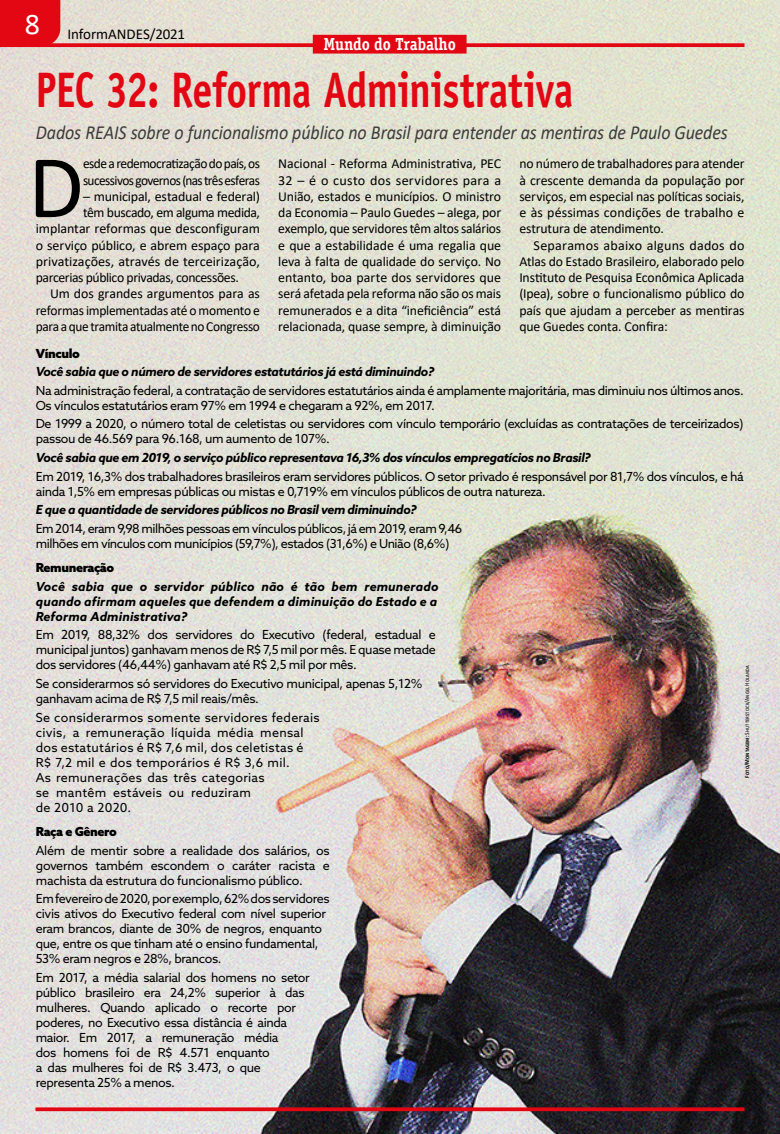
<style>
.page{position:relative;width:780px;height:1134px;background:#fff}
.page>*{position:absolute;margin:0;border:0;box-sizing:border-box;transform-origin:0 0}
.t1{font:90.5px "Calibri";color:#000}
.t2{font:700 50px "Officina Sans Std";letter-spacing:-.01em;color:#e30613;scale:.8 1}
.t3{font:italic 20px "Calibri";letter-spacing:-.01em;color:#3c3c3b;scale:.9 1}
.t4{font:700 17.5px "Officina Serif Std";letter-spacing:-.01em;color:#fff;scale:.9 1}
.t5{font:15px "Calibri";letter-spacing:-.01em;color:#000}
.t6{font:13.75px/16.2px "Calibri";letter-spacing:-.01em;color:#000;text-align:justify}
.t7{font:13.75px/16.2px "Calibri";letter-spacing:-.04em;color:#000}
.t8{font:13.75px "Calibri";letter-spacing:-.03em;color:#000}
.t9{font:12.5px/15px "Azo Sans";letter-spacing:-.03em;color:#000}
.t10{font:italic 700 12.5px/15px "Azo Sans";letter-spacing:-.03em;color:#000;text-align:justify}
.t11{font:12.5px/15px "Azo Sans";letter-spacing:.02em;color:#000}
.t12{font:900 12.5px "Azo Sans";letter-spacing:-.03em;color:#000}
.t13{font:6.25px "Calibri";letter-spacing:.025em;color:#000;scale:.85 1}
.s1{font-weight:700}
</style>
<div class="page">
<img style="left:0;top:0;width:780px;height:1134px">
<svg style="left:35px;top:1107px;width:709px;height:4px;background:#d7111e"></svg>
<div style="left:0;top:0;width:60px;height:43px;background:#e30613"></div>
<svg style="left:0;top:43px;width:744px;height:4px;background:#e2141f"></svg>
<div style="left:313px;top:35px;width:153px;height:19px;background:#e30613"></div>
<p class="t5" style="left:25px;top:24px;width:162px"><sup>8</sup> InformANDES/2021</p>
<h3 class="t4" style="left:323px;top:33px;width:148px">Mundo do Trabalho</h3>
<h2 class="t2" style="left:36px;top:59px;width:673px">PEC 32: Reforma Administrativa</h2>
<h3 class="t3" style="left:36px;top:119px;width:770px">Dados REAIS sobre o funcionalismo público no Brasil para entender as mentiras de Paulo Guedes</h3>
<h1 class="t1" style="left:28px;top:124px;width:57px">D</h1>
<p class="t7" style="left:83px;top:155px;width:178px">esde a redemocratização do país, os sucessivos governos (nas três esferas</p>
<p class="t6" style="left:83px;top:188px;width:178px">– municipal, estadual e federal)</p>
<p class="t6" style="left:83px;top:204px;width:178px">têm buscado, em alguma medida,</p>
<p class="t6" style="left:36px;top:220px;width:226px">implantar reformas que desconfiguram</p>
<p class="t6" style="left:36px;top:237px;width:226px">o serviço público, e abrem espaço para</p>
<p class="t6" style="left:36px;top:253px;width:226px">privatizações, através de terceirização,</p>
<p class="t8" style="left:36px;top:268px;width:204px">parcerias público privadas, concessões.</p>
<p class="t6" style="left:50px;top:285px;width:211px">Um dos grandes argumentos para as</p>
<p class="t6" style="left:36px;top:302px;width:226px">reformas implementadas até o momento e</p>
<p class="t6" style="left:36px;top:318px;width:226px">para a que tramita atualmente no Congresso</p>
<p class="t6" style="left:278px;top:155px;width:224px">Nacional - Reforma Administrativa, PEC 32 – é o custo dos servidores para a União, estados e municípios. O ministro da Economia – Paulo Guedes – alega, por exemplo, que servidores têm altos salários e que a estabilidade é uma regalia que leva à falta de qualidade do serviço. No entanto, boa parte dos servidores que será afetada pela reforma não são os mais remunerados e a dita “ineficiência” está relacionada, quase sempre, à diminuição</p>
<p class="t6" style="left:519px;top:155px;width:227px">no número de trabalhadores para atender à crescente demanda da população por serviços, em especial nas políticas sociais, e às péssimas condições de trabalho e estrutura de atendimento.</p>
<p class="t6" style="left:519px;top:237px;width:227px;text-indent:14px">Separamos abaixo alguns dados do Atlas do Estado Brasileiro, elaborado pelo Instituto de Pesquisa Econômica Aplicada (Ipea), sobre o funcionalismo público do país que ajudam a perceber as mentiras que Guedes conta. Confira:</p>
<p class="t12" style="left:36px;top:345px;width:46px">Vínculo</p>
<p class="t10" style="left:36px;top:364px;width:400px">Você sabia que o número de servidores estatutários já está diminuindo?</p>
<p class="t9" style="left:36px;top:383px;width:709px">Na administração federal, a contratação de servidores estatutários ainda é amplamente majoritária, mas diminuiu nos últimos anos.<br>Os vínculos estatutários eram 97% em 1994 e chegaram a 92%, em 2017.</p>
<p class="t9" style="left:36px;top:416px;width:709px">De 1999 a 2020, o número total de celetistas ou servidores com vínculo temporário (excluídas as contratações de terceirizados) passou de 46.569 para 96.168, um aumento de 107%.</p>
<p class="t10" style="left:36px;top:450px;width:556px">Você sabia que em 2019, o serviço público representava 16,3% dos vínculos empregatícios no Brasil?</p>
<p class="t9" style="left:36px;top:468px;width:709px">Em 2019, 16,3% dos trabalhadores brasileiros eram servidores públicos. O setor privado é responsável por 81,7% dos vínculos, e há ainda 1,5% em empresas públicas ou mistas e 0,719% em vínculos públicos de outra natureza.</p>
<p class="t10" style="left:36px;top:502px;width:382px">E que a quantidade de servidores públicos no Brasil vem diminuindo?</p>
<p class="t9" style="left:36px;top:520px;width:428px">Em 2014, eram 9,98 milhões pessoas em vínculos públicos, já em 2019, eram 9,46 milhões em vínculos com municípios (59,7%), estados (31,6%) e União (8,6%)</p>
<p class="t12" style="left:36px;top:559px;width:80px">Remuneração</p>
<p class="t10" style="left:36px;top:579px;width:404px">Você sabia que o servidor público não é tão bem remunerado quando afirmam aqueles que defendem a diminuição do Estado e a Reforma Administrativa?</p>
<p class="t9" style="left:36px;top:627px;width:401px;text-align:justify">Em 2019, 88,32% dos servidores do Executivo (federal, estadual e municipal juntos) ganhavam menos de R$ 7,5 mil por mês. E quase metade dos servidores (46,44%) ganhavam até R$ 2,5 mil por mês.</p>
<p class="t9" style="left:36px;top:676px;width:388px">Se considerarmos só servidores do Executivo municipal, apenas 5,12% ganhavam acima de R$ 7,5 mil reais/mês.</p>
<p class="t11" style="left:36px;top:709px;width:285px">Se considerarmos somente servidores federais civis, a remuneração líquida média mensal dos estatutários é R$ 7,6 mil, dos celetistas é R$ 7,2 mil e dos temporários é R$ 3,6 mil.<br>As remunerações das três categorias<br>se mantêm estáveis ou reduziram<br>de 2010 a 2020.</p>
<p class="t12" style="left:36px;top:823px;width:83px">Raça e Gênero</p>
<p class="t9" style="left:36px;top:843px;width:295px;text-align:justify">Além de mentir sobre a realidade dos salários, os governos também escondem o caráter racista e machista da estrutura do funcionalismo público.</p>
<p class="t9" style="left:36px;top:891px;width:295px">Em fevereiro de 2020, por exemplo, 62% dos servidores civis ativos do Executivo federal com nível superior eram brancos, diante de 30% de negros, enquanto que, entre os que tinham até o ensino fundamental, 53% eram negros e 28%, brancos.</p>
<p class="t9" style="left:36px;top:970px;width:275px">Em 2017, a média salarial dos homens no setor público brasileiro era 24,2% superior à das mulheres. Quando aplicado o recorte por poderes, no Executivo essa distância é ainda maior. Em 2017, a remuneração média<br>dos homens foi de R$ 4.571 enquanto<br>a das mulheres foi de R$ 3.473, o que representa 25% a menos.</p>
<p class="t13" style="left:742px;top:778px;width:134px;rotate:-90deg"><span class="s1">Foto/Montagem:</span> Shutterstock/Angel Holanda</p>
</div>
